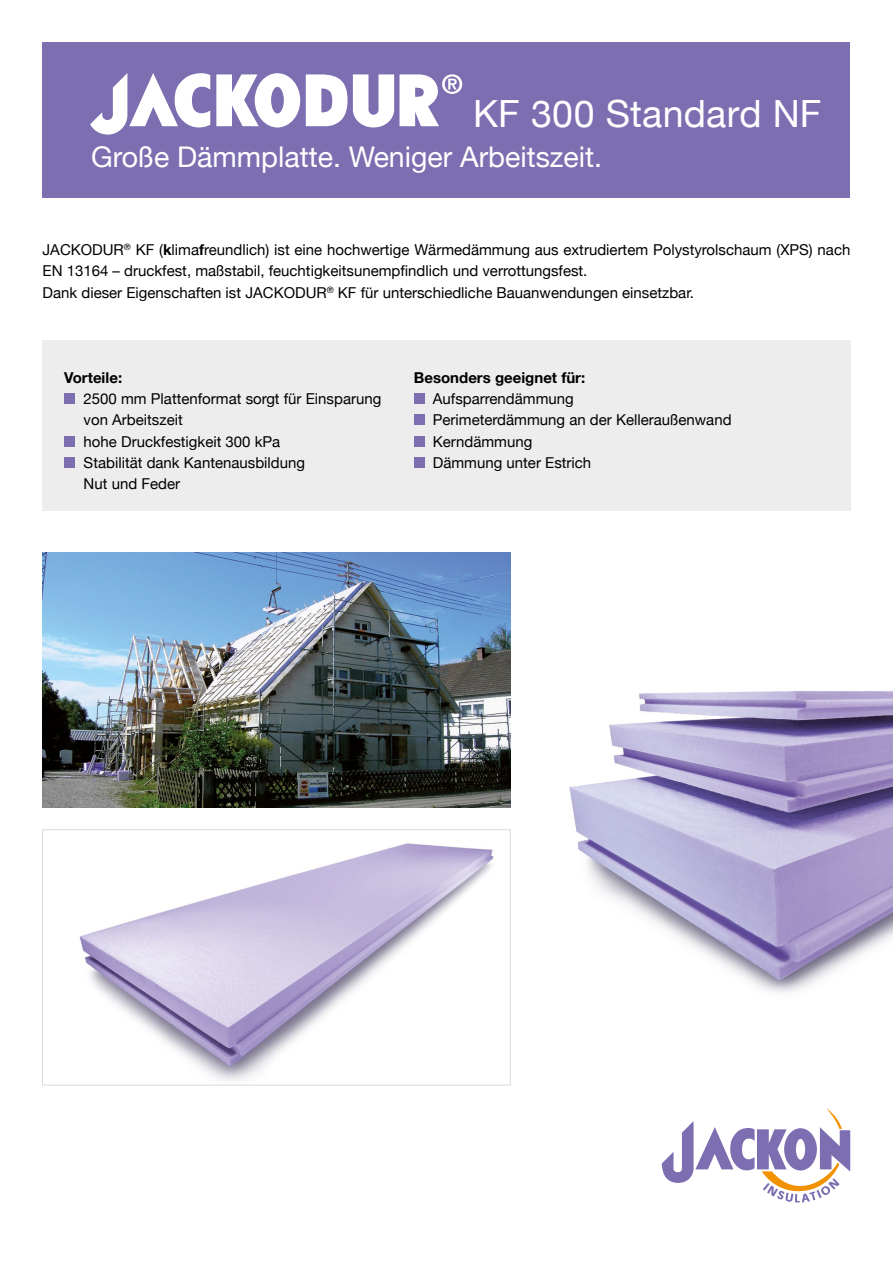
<style>
.page{position:relative;width:893px;height:1263px;background:#fff}
.page>*{position:absolute;margin:0;border:0;box-sizing:border-box;transform-origin:0 0}
.t1{font:37.5px "Helvetica Neue";letter-spacing:.005em;color:#fff}
.t2{font:28.5px "Helvetica Neue";color:#fff}
.t3{font:15px/21.3px "Helvetica Neue";color:#000}
.t4{font:700 15px "Helvetica Neue";color:#000}
.s1{font-weight:700}
</style>
<div class="page">
<div style="left:42px;top:43px;width:808px;height:155px;background:#7c6eb0"></div>
<svg style="left:216px;top:73px;width:84px;height:54px"></svg>
<svg style="left:306px;top:74px;width:41px;height:52px"></svg>
<svg style="left:90px;top:73px;width:120px;height:62px"></svg>
<svg style="left:353px;top:74px;width:109px;height:53px"></svg>
<svg style="left:662px;top:1108px;width:188px;height:94px"></svg>
<img style="left:569px;top:690px;width:324px;height:303px">
<img style="left:43px;top:553px;width:467px;height:254px">
<img style="left:79px;top:843px;width:415px;height:238px">
<div style="left:42px;top:829px;width:469px;height:256px;border:1px solid #dadada"></div>
<div style="left:42px;top:340px;width:808px;height:170px;background:#ededed"></div>
<div style="left:64px;top:393px;width:11px;height:11px;background:#7c6eb0"></div>
<div style="left:64px;top:436px;width:11px;height:10px;background:#7c6eb0"></div>
<div style="left:64px;top:457px;width:11px;height:11px;background:#7c6eb0"></div>
<div style="left:414px;top:393px;width:10px;height:11px;background:#7c6eb0"></div>
<div style="left:414px;top:415px;width:10px;height:10px;background:#7c6eb0"></div>
<div style="left:414px;top:436px;width:10px;height:10px;background:#7c6eb0"></div>
<div style="left:414px;top:457px;width:10px;height:11px;background:#7c6eb0"></div>
<h1 class="t1" style="left:473px;top:86px;width:350px">KF 300 Standard NF</h1>
<h2 class="t2" style="left:91px;top:136px;width:512px">Große Dämmplatte. Weniger Arbeitszeit.</h2>
<p class="t3" style="left:43px;top:240px;width:809px">JACKODUR<sup>®</sup> KF (<span class="s1">k</span>lima<span class="s1">f</span>reundlich) ist eine hochwertige Wärmedämmung aus extrudiertem Polystyrolschaum (XPS) nach<br>EN 13164 – druckfest, maßstabil, feuchtigkeitsunempfindlich und verrottungsfest.<br>Dank dieser Eigenschaften ist JACKODUR<sup>®</sup> KF für unterschiedliche Bauanwendungen einsetzbar.</p>
<p class="t4" style="left:64px;top:366px;width:60px">Vorteile:</p>
<p class="t3" style="left:84px;top:389px;width:299px">2500 mm Plattenformat sorgt für Einsparung von Arbeitszeit<br>hohe Druckfestigkeit 300 kPa<br>Stabilität dank Kantenausbildung<br>Nut und Feder</p>
<p class="t4" style="left:414px;top:366px;width:173px">Besonders geeignet für:</p>
<p class="t3" style="left:433px;top:389px;width:300px">Aufsparrendämmung<br>Perimeterdämmung an der Kelleraußenwand<br>Kerndämmung<br>Dämmung unter Estrich</p>
</div>
